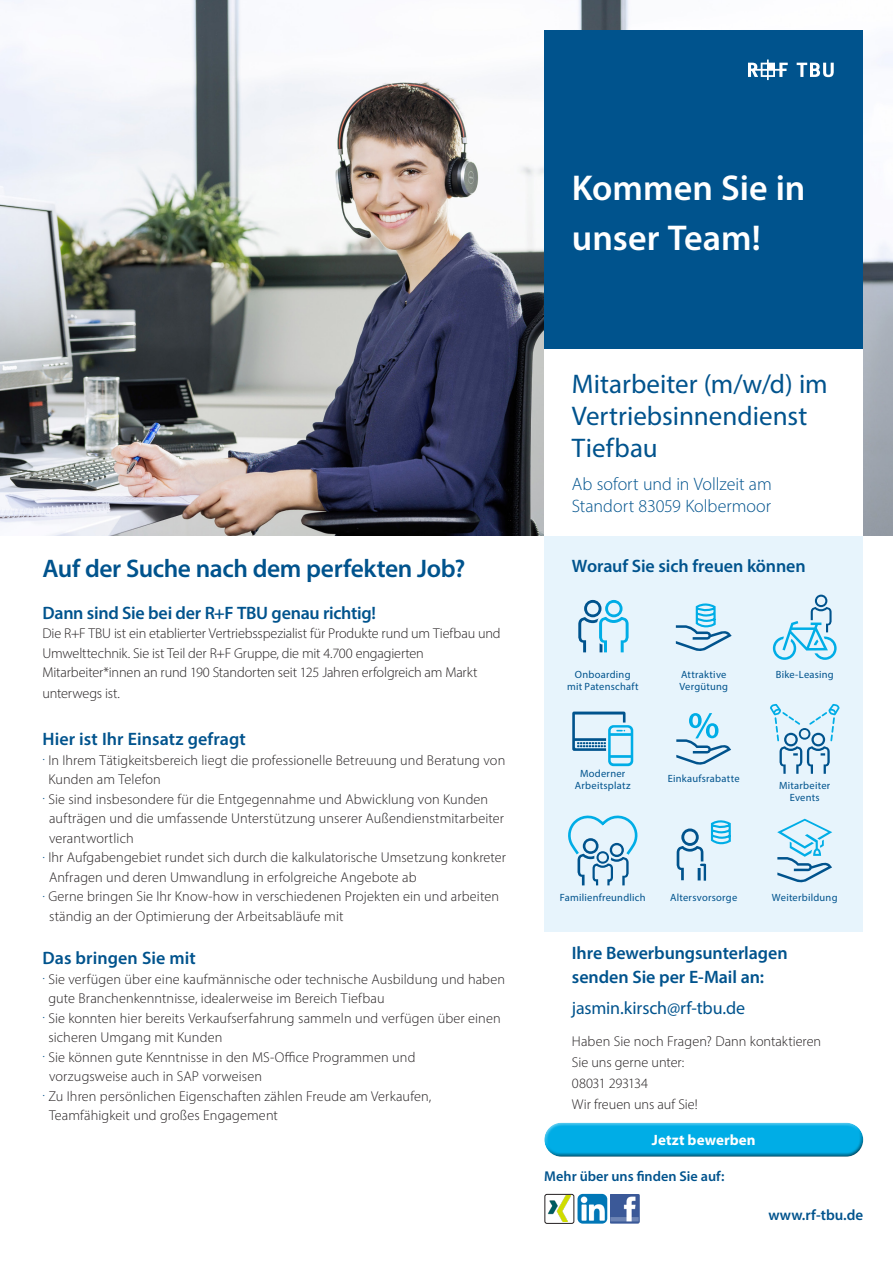
<style>
.page{position:relative;width:893px;height:1263px;background:#fff}
.page>*{position:absolute;margin:0;border:0;box-sizing:border-box;transform-origin:0 0}
.t1{font:600 36px "Myriad Pro";color:#fff}
.t2{font:27px/32.4px "Myriad Pro";color:#00538d}
.t3{font:600 25.5px "Myriad Pro";letter-spacing:-.015em;color:#00538d}
.t4{font:600 18px "Myriad Pro";letter-spacing:-.005em;color:#00538d}
.t5{font:300 18px "Myriad Pro";color:#00538d}
.t6{font:18px "Myriad Pro";letter-spacing:-.01em;color:#00538d}
.t7{font:600 15px "Myriad Pro";letter-spacing:.01em;color:#00538d}
.t8{font:700 15px "Myriad Pro";letter-spacing:.01em;color:#fff}
.t9{font:300 14.25px/19.5px "Myriad Pro";letter-spacing:.005em;color:#231f20}
.t10{font:300 14.25px/19.5px "Myriad Pro";letter-spacing:-.015em;color:#231f20}
.t11{font:600 14.25px "Myriad Pro";color:#00538d}
.t12{font:300 14.25px "Myriad Pro";letter-spacing:-.025em;color:#231f20}
.t13{font:10.5px/12px "Myriad Pro";letter-spacing:.02em;color:#00538d;text-align:center}
</style>
<div class="page">
<img style="left:0;top:0;width:893px;height:536px">
<div style="left:544px;top:536px;width:319px;height:395px;background:#e7f4fc"></div>
<div style="left:544px;top:349px;width:319px;height:187px;background:#fff"></div>
<div style="left:544px;top:30px;width:319px;height:319px;background:#00538d"></div>
<div style="left:541px;top:1118px;width:323px;height:31px;background:#fff;opacity:.75"></div>
<div style="left:543px;top:1129px;width:321px;height:28px;background:#231f20;opacity:.75"></div>
<svg style="left:578px;top:600px;width:51px;height:52px"></svg>
<svg style="left:572px;top:711px;width:61px;height:55px"></svg>
<svg style="left:568px;top:815px;width:69px;height:71px"></svg>
<svg style="left:676px;top:603px;width:56px;height:48px"></svg>
<svg style="left:676px;top:713px;width:55px;height:52px"></svg>
<svg style="left:676px;top:820px;width:55px;height:61px"></svg>
<svg style="left:773px;top:595px;width:64px;height:65px"></svg>
<svg style="left:770px;top:704px;width:70px;height:70px"></svg>
<svg style="left:777px;top:819px;width:55px;height:64px"></svg>
<svg style="left:797px;top:63px;width:37px;height:14px"></svg>
<svg style="left:748px;top:60px;width:40px;height:20px"></svg>
<img style="left:547px;top:1196px;width:24px;height:26px">
<div style="left:544px;top:1194px;width:30px;height:30px;border:1px solid #231f20;border-radius:2px"></div>
<img style="left:577px;top:1194px;width:30px;height:30px">
<img style="left:610px;top:1194px;width:30px;height:30px">
<p class="t1" style="left:572px;top:165px;width:235px">Kommen Sie in</p>
<p class="t1" style="left:572px;top:214px;width:190px">unser Team!</p>
<p class="t3" style="left:43px;top:553px;width:424px">Auf der Suche nach dem perfekten Job?</p>
<p class="t4" style="left:43px;top:601px;width:335px">Dann sind Sie bei der R+F TBU genau richtig!</p>
<p class="t10" style="left:43px;top:623px;width:460px">Die R+F TBU ist ein etablierter Vertriebsspezialist für Produkte rund um Tiefbau und<br>Umwelttechnik. Sie ist Teil der R+F Gruppe, die mit 4.700 engagierten</p>
<p class="t10" style="left:43px;top:662px;width:436px;line-height:21px">Mitarbeiter*innen an rund 190 Standorten seit 125 Jahren erfolgreich am Markt unterwegs ist.</p>
<p class="t4" style="left:43px;top:727px;width:205px">Hier ist Ihr Einsatz gefragt</p>
<p class="t9" style="left:48px;top:750px;width:458px;text-indent:-6px"><sup>.</sup> In Ihrem Tätigkeitsbereich liegt die professionelle Betreuung und Beratung von<br>Kunden am Telefon</p>
<p class="t9" style="left:43px;top:789px;width:447px"><sup>.</sup> Sie sind insbesondere für die Entgegennahme und Abwicklung von Kunden</p>
<p class="t9" style="left:49px;top:808px;width:456px">aufträgen und die umfassende Unterstützung unserer Außendienstmitarbeiter</p>
<p class="t9" style="left:49px;top:828px;width:86px">verantwortlich</p>
<p class="t9" style="left:43px;top:847px;width:465px"><sup>.</sup> Ihr Aufgabengebiet rundet sich durch die kalkulatorische Umsetzung konkreter</p>
<p class="t9" style="left:49px;top:867px;width:369px">Anfragen und deren Umwandlung in erfolgreiche Angebote ab</p>
<p class="t9" style="left:43px;top:886px;width:458px"><sup>.</sup> Gerne bringen Sie Ihr Know-how in verschiedenen Projekten ein und arbeiten</p>
<p class="t9" style="left:49px;top:906px;width:296px">ständig an der Optimierung der Arbeitsabläufe mit</p>
<p class="t4" style="left:43px;top:946px;width:155px">Das bringen Sie mit</p>
<p class="t9" style="left:48px;top:969px;width:458px;text-indent:-6px"><sup>.</sup> Sie verfügen über eine kaufmännische oder technische Ausbildung und haben gute Branchenkenntnisse, idealerweise im Bereich Tiefbau</p>
<p class="t9" style="left:48px;top:1008px;width:454px;text-indent:-6px"><sup>.</sup> Sie konnten hier bereits Verkaufserfahrung sammeln und verfügen über einen sicheren Umgang mit Kunden</p>
<p class="t9" style="left:43px;top:1047px;width:374px"><sup>.</sup> Sie können gute Kenntnisse in den MS-Office Programmen und</p>
<p class="t9" style="left:49px;top:1066px;width:214px">vorzugsweise auch in SAP vorweisen</p>
<p class="t9" style="left:43px;top:1086px;width:390px"><sup>.</sup> Zu Ihren persönlichen Eigenschaften zählen Freude am Verkaufen,</p>
<p class="t9" style="left:49px;top:1105px;width:230px">Teamfähigkeit und großes Engagement</p>
<p class="t2" style="left:572px;top:367px;width:257px">Mitarbeiter (m/w/d) im<br>Vertriebsinnendienst<br>Tiefbau</p>
<p class="t5" style="left:572px;top:474px;width:201px">Ab sofort und in Vollzeit am</p>
<p class="t5" style="left:572px;top:495px;width:201px">Standort 83059 Kolbermoor</p>
<p class="t4" style="left:572px;top:554px;width:235px">Worauf Sie sich freuen können</p>
<p class="t13" style="left:575px;top:668px;width:57px">Onboarding</p>
<p class="t13" style="left:776px;top:668px;width:59px">Bike-Leasing</p>
<p class="t13" style="left:567px;top:680px;width:73px">mit Patenschaft</p>
<p class="t13" style="left:681px;top:668px;width:47px">Attraktive</p>
<p class="t13" style="left:679px;top:680px;width:50px">Vergütung</p>
<p class="t13" style="left:575px;top:767px;width:57px">Moderner<br>Arbeitsplatz</p>
<p class="t13" style="left:668px;top:772px;width:73px">Einkaufsrabatte</p>
<p class="t13" style="left:779px;top:779px;width:53px">Mitarbeiter<br>Events</p>
<p class="t13" style="left:560px;top:891px;width:87px">Familienfreundlich</p>
<p class="t13" style="left:670px;top:891px;width:69px">Altersvorsorge</p>
<p class="t13" style="left:772px;top:891px;width:67px">Weiterbildung</p>
<p class="t4" style="left:572px;top:941px;width:217px">Ihre Bewerbungsunterlagen</p>
<p class="t4" style="left:572px;top:965px;width:194px">senden Sie per E-Mail an:</p>
<p class="t6" style="left:572px;top:997px;width:175px">jasmin.kirsch@rf-tbu.de</p>
<p class="t9" style="left:572px;top:1030px;width:251px;line-height:21px">Haben Sie noch Fragen? Dann kontaktieren<br>Sie uns gerne unter:</p>
<p class="t12" style="left:572px;top:1074px;width:78px">08031 293134</p>
<p class="t9" style="left:572px;top:1094px;width:127px">Wir freuen uns auf Sie!</p>
<p class="t8" style="left:652px;top:1130px;width:105px">Jetzt bewerben</p>
<p class="t11" style="left:544px;top:1167px;width:182px">Mehr über uns finden Sie auf:</p>
<p class="t7" style="left:768px;top:1206px;width:96px">www.rf-tbu.de</p>
</div>
